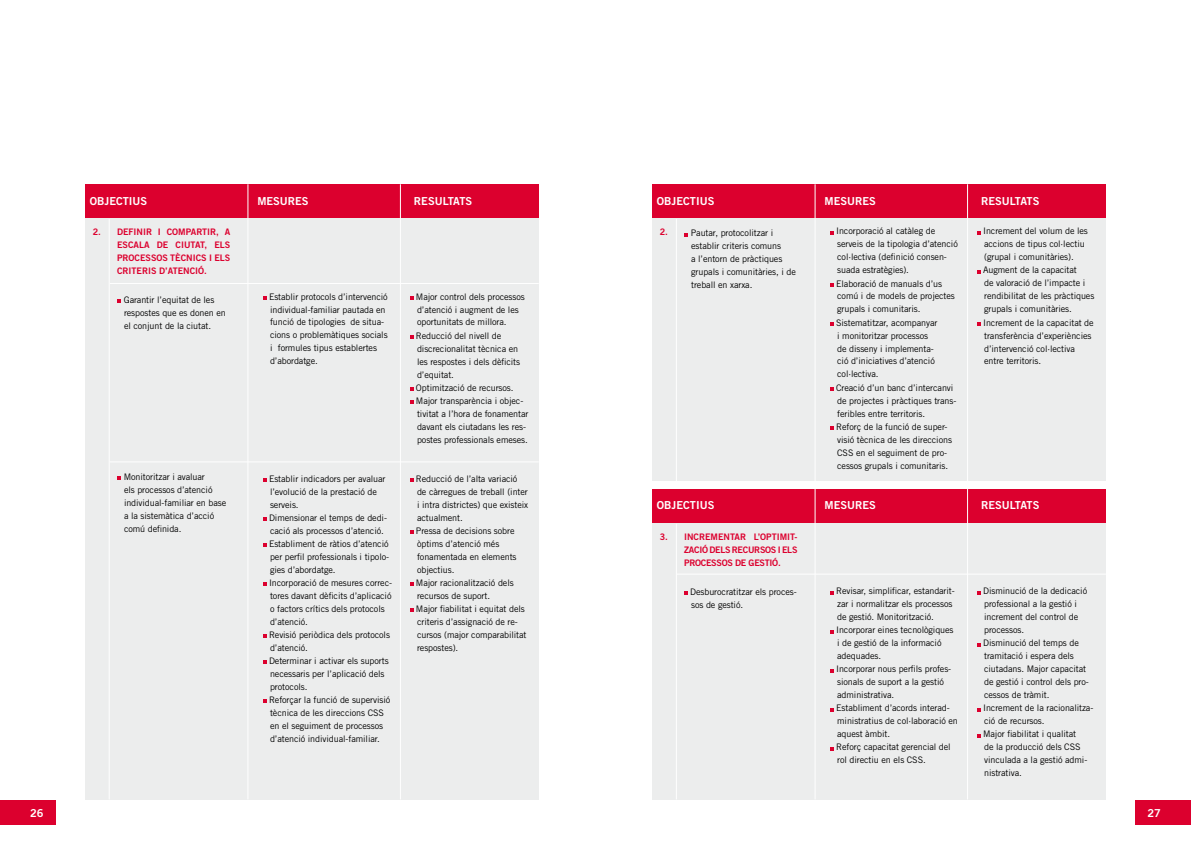
<style>
.page{position:relative;width:1191px;height:842px;background:#fff}
.page>*{position:absolute;margin:0;border:0;box-sizing:border-box;transform-origin:0 0}
.t1{font:11px "Trade Gothic Bold Two";color:#fff}
.t2{font:9px/13px "Trade Gothic";letter-spacing:-.01em;color:#000}
.t3{font:9px/13px "Trade Gothic Bold Two";color:#dc002e;text-align:justify}
</style>
<div class="page">
<div style="left:0;top:800px;width:56px;height:25px;background:#dc002e"></div>
<div style="left:1135px;top:800px;width:56px;height:25px;background:#dc002e"></div>
<div style="left:85px;top:186px;width:454px;height:613px;background:#eceded"></div>
<div style="left:652px;top:491px;width:454px;height:308px;background:#eceded"></div>
<div style="left:652px;top:186px;width:454px;height:294px;background:#eceded"></div>
<div style="left:85px;top:185px;width:454px;height:33px;background:#dc002e"></div>
<div style="left:652px;top:489px;width:454px;height:34px;background:#dc002e"></div>
<div style="left:652px;top:185px;width:454px;height:33px;background:#dc002e"></div>
<hr style="left:109px;top:219px;width:1px;height:580px;background:#fff">
<hr style="left:676px;top:524px;width:1px;height:275px;background:#fff">
<hr style="left:676px;top:219px;width:1px;height:265px;background:#fff">
<hr style="left:247px;top:184px;width:1px;height:615px;background:#fff">
<hr style="left:814px;top:489px;width:1px;height:310px;background:#fff">
<hr style="left:814px;top:184px;width:1px;height:299px;background:#fff">
<hr style="left:400px;top:184px;width:1px;height:615px;background:#fff">
<hr style="left:967px;top:489px;width:1px;height:310px;background:#fff">
<hr style="left:967px;top:184px;width:1px;height:298px;background:#fff">
<svg style="left:117px;top:299px;width:3px;height:4px"></svg>
<svg style="left:117px;top:476px;width:3px;height:4px"></svg>
<hr style="left:110px;top:283px;width:429px;height:1px;background:#fff">
<hr style="left:677px;top:574px;width:429px;height:1px;background:#fff">
<hr style="left:110px;top:461px;width:429px;height:1px;background:#fff">
<p class="t1" style="left:90px;top:194px;width:59px">OBJECTIUS</p>
<p class="t1" style="left:257px;top:194px;width:53px">MESURES</p>
<p class="t1" style="left:414px;top:194px;width:60px">RESULTATS</p>
<p class="t3" style="left:93px;top:225px;width:10px">2.</p>
<p class="t3" style="left:117px;top:225px;width:115px">DEFINIR I COMPARTIR, A ESCALA DE CIUTAT, ELS PROCESSOS TÈCNICS I ELS CRITERIS D’ATENCIÓ.</p>
<p class="t2" style="left:124px;top:293px;width:104px">Garantir l’equitat de les respostes que es donen en el conjunt de la ciutat.</p>
<p class="t2" style="left:124px;top:470px;width:104px">Monitoritzar i avaluar<br>els processos d’atenció individual-familiar en base a la sistemàtica d’acció comú definida.</p>
<p class="t2" style="left:269px;top:290px;width:120px">Establir protocols d’intervenció individual-familiar pautada en funció de tipologies de situa&shy;cions o problemàtiques socials i formules tipus establertes d’abordatge.</p>
<p class="t2" style="left:269px;top:472px;width:125px">Establir indicadors per avaluar l’evolució de la prestació de serveis.<br>Dimensionar el temps de dedi&shy;cació als processos d’atenció.<br>Establiment de ràtios d’atenció per perfil professionals i tipolo&shy;gies d’abordatge.<br>Incorporació de mesures correc&shy;tores davant dèficits d’aplicació o factors crítics dels protocols d’atenció.<br>Revisió periòdica dels protocols d’atenció.<br>Determinar i activar els suports necessaris per l’aplicació dels protocols.<br>Reforçar la funció de supervisió tècnica de les direccions CSS en el seguiment de processos d’atenció individual-familiar.</p>
<p class="t2" style="left:416px;top:290px;width:114px">Major control dels processos d’atenció i augment de les oportunitats de millora.<br>Reducció del nivell de discrecionalitat tècnica en les respostes i dels dèficits d’equitat.<br>Optimització de recursos.<br>Major transparència i objec&shy;tivitat a l’hora de fonamentar davant els ciutadans les res&shy;postes professionals emeses.</p>
<p class="t2" style="left:416px;top:472px;width:114px">Reducció de l’alta variació de càrregues de treball (inter i intra districtes) que existeix actualment.<br>Pressa de decisions sobre òptims d’atenció més fonamentada en elements objectius.<br>Major racionalització dels recursos de suport.<br>Major fiabilitat i equitat dels criteris d’assignació de re&shy;cursos (major comparabilitat respostes).</p>
<p class="t1" style="left:657px;top:194px;width:59px">OBJECTIUS</p>
<p class="t1" style="left:824px;top:194px;width:53px">MESURES</p>
<p class="t1" style="left:981px;top:194px;width:60px">RESULTATS</p>
<p class="t3" style="left:660px;top:225px;width:10px">2.</p>
<p class="t2" style="left:691px;top:227px;width:107px">Pautar, protocolitzar i establir criteris comuns<br>a l’entorn de pràctiques grupals i comunitàries, i de treball en xarxa.</p>
<p class="t2" style="left:836px;top:225px;width:123px">Incorporació al catàleg de serveis de la tipologia d’atenció col·lectiva (definició consen&shy;suada estratègies).<br>Elaboració de manuals d’us comú i de models de projectes grupals i comunitaris.<br>Sistematitzar, acompanyar<br>i monitoritzar processos<br>de disseny i implementa-<br>ció d’iniciatives d’atenció col·lectiva.<br>Creació d’un banc d’intercanvi de projectes i pràctiques trans&shy;feribles entre territoris.<br>Reforç de la funció de super&shy;visió tècnica de les direccions<br>CSS en el seguiment de pro&shy;cessos grupals i comunitaris.</p>
<p class="t2" style="left:983px;top:225px;width:113px">Increment del volum de les accions de tipus col·lectiu (grupal i comunitàries).<br>Augment de la capacitat<br>de valoració de l’impacte i rendibilitat de les pràctiques grupals i comunitàries.<br>Increment de la capacitat de transferència d’experiències d’intervenció col·lectiva entre territoris.</p>
<p class="t1" style="left:657px;top:498px;width:59px">OBJECTIUS</p>
<p class="t1" style="left:824px;top:498px;width:53px">MESURES</p>
<p class="t1" style="left:981px;top:498px;width:60px">RESULTATS</p>
<p class="t3" style="left:660px;top:530px;width:10px">3.</p>
<p class="t3" style="left:684px;top:530px;width:115px">INCREMENTAR L’OPTIMIT-ZACIÓ DELS RECURSOS I ELS PROCESSOS DE GESTIÓ.</p>
<p class="t2" style="left:690px;top:585px;width:108px">Desburocratitzar els proces&shy;sos de gestió.</p>
<p class="t2" style="left:836px;top:584px;width:123px">Revisar, simplificar, estandarit&shy;zar i normalitzar els processos de gestió. Monitorització.<br>Incorporar eines tecnològiques i de gestió de la informació adequades.<br>Incorporar nous perfils profes&shy;sionals de suport a la gestió administrativa.<br>Establiment d’acords interad&shy;ministratius de col·laboració en aquest àmbit.<br>Reforç capacitat gerencial del rol directiu en els CSS.</p>
<p class="t2" style="left:983px;top:584px;width:112px">Disminució de la dedicació professional a la gestió i increment del control de processos.<br>Disminució del temps de tramitació i espera dels ciutadans. Major capacitat de gestió i control dels pro&shy;cessos de tràmit.<br>Increment de la racionalitza&shy;ció de recursos.<br>Major fiabilitat i qualitat<br>de la producció dels CSS vinculada a la gestió admi&shy;nistrativa.</p>
<p class="t1" style="left:30px;top:806px;width:15px">26</p>
<p class="t1" style="left:1147px;top:806px;width:15px">27</p>
</div>
